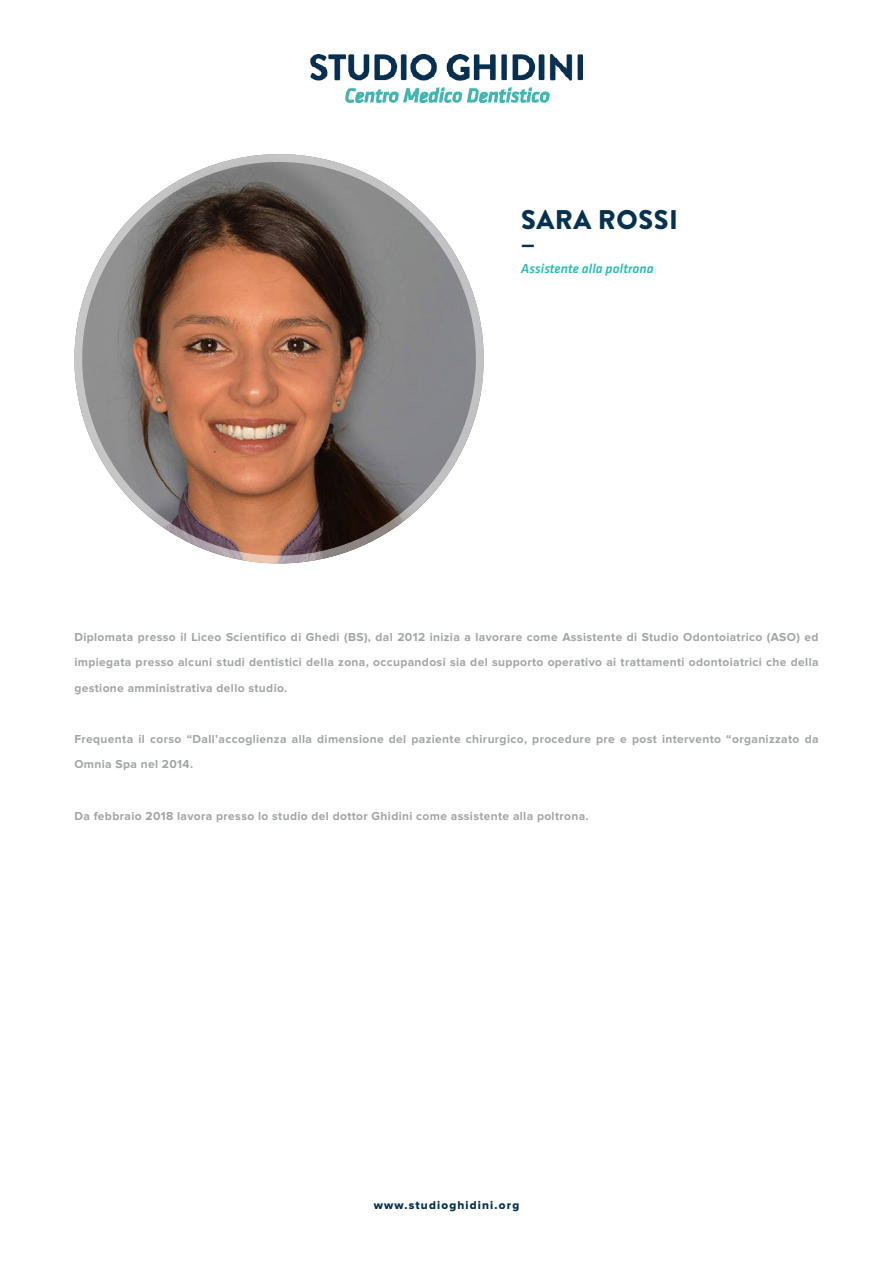
<style>
.page{position:relative;width:893px;height:1263px;background:#fff}
.page>*{position:absolute;margin:0;border:0;box-sizing:border-box;transform-origin:0 0}
.t1{font:900 27px "Brandon Grotesque";letter-spacing:.02em;color:#073150}
.t2{font:italic 500 13.5px "Klavika";color:#2ebbb1}
.t3{font:700 12px/25.5px "Proxima Nova";letter-spacing:.03em;color:#a2a5a5;text-align:justify}
.t4{font:11.7px "Proxima Nova Extrabld";letter-spacing:.1em;color:#073150}
</style>
<div class="page">
<img style="left:310px;top:54px;width:273px;height:49px">
<img style="left:74px;top:154px;width:410px;height:409px;border-radius:205px">
<p class="t1" style="left:521px;top:201px;width:158px">SARA ROSSI</p>
<p class="t1" style="left:521px;top:226px;width:16px">–</p>
<p class="t2" style="left:521px;top:261px;width:134px">Assistente alla poltrona</p>
<p class="t3" style="left:74px;top:625px;width:746px">Diplomata presso il Liceo Scientifico di Ghedi (BS), dal 2012 inizia a lavorare come Assistente di Studio Odontoiatrico (ASO) ed impiegata presso alcuni studi dentistici della zona, occupandosi sia del supporto operativo ai trattamenti odontoiatrici che della gestione amministrativa dello studio.</p>
<p class="t3" style="left:74px;top:727px;width:746px">Frequenta il corso “Dall’accoglienza alla dimensione del paziente chirurgico, procedure pre e post intervento “organizzato da<br>Omnia Spa nel 2014.</p>
<p class="t3" style="left:74px;top:803px;width:516px">Da febbraio 2018 lavora presso lo studio del dottor Ghidini come assistente alla poltrona.</p>
<p class="t4" style="left:374px;top:1200px;width:147px">www.studioghidini.org</p>
</div>
